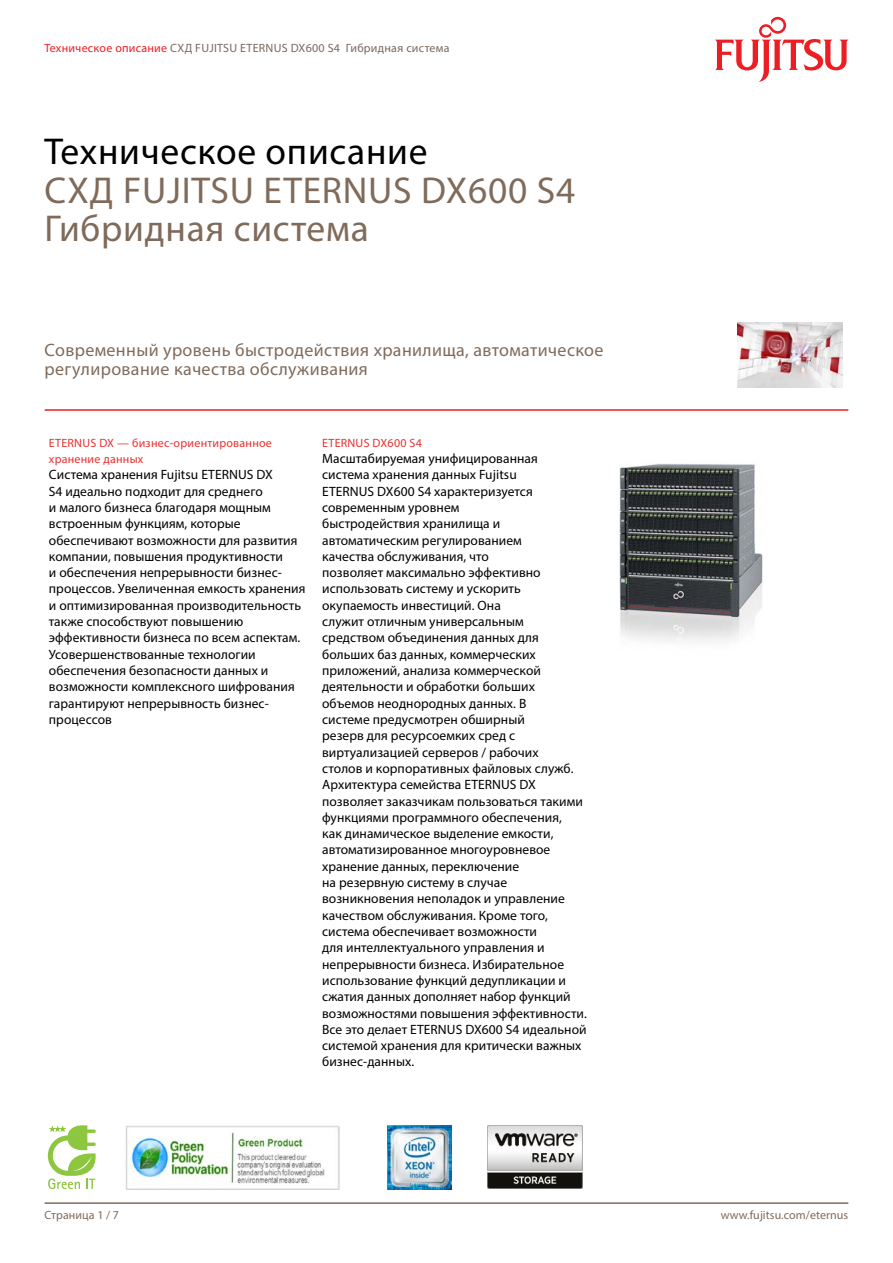
<style>
.page{position:relative;width:893px;height:1263px;background:#fff}
.page>*{position:absolute;margin:0;border:0;box-sizing:border-box;transform-origin:0 0}
.t1{font:37.5px/38.7px "Myriad Pro";letter-spacing:.02em;color:#806b5b}
.t2{font:37.5px "Myriad Pro";letter-spacing:.02em;color:#000}
.t3{font:18px/19.5px "Myriad Pro";letter-spacing:.02em;color:#806b5b}
.t4{font:13.5px/16.4px "Myriad Pro";letter-spacing:.005em;color:#000}
.t5{font:12px/16.4px "Myriad Pro";letter-spacing:.02em;color:#e93030}
.t6{font:12px "Myriad Pro";letter-spacing:.02em;color:#79695e}
.t7{font:12px "Myriad Pro";letter-spacing:.005em;color:#806b5b}
.s1{color:#ed1d24}
</style>
<div class="page">
<hr style="left:45px;top:1202px;width:803px;height:2px;background:#806b5b">
<hr style="left:45px;top:409px;width:803px;height:2px;background:#ed1d24">
<svg style="left:715px;top:17px;width:133px;height:65px"></svg>
<img style="left:619px;top:463px;width:144px;height:178px">
<img style="left:738px;top:323px;width:104px;height:64px">
<svg style="left:48px;top:1125px;width:48px;height:64px"></svg>
<img style="left:125px;top:1125px;width:214px;height:64px">
<img style="left:387px;top:1125px;width:64px;height:64px">
<img style="left:487px;top:1125px;width:96px;height:64px">
<p class="t6" style="left:45px;top:40px;width:406px"><span class="s1">Техническое описание</span> СХД FUJITSU ETERNUS DX600 S4 Гибридная система</p>
<h1 class="t2" style="left:45px;top:128px;width:384px">Техническое описание</h1>
<h1 class="t1" style="left:45px;top:170px;width:532px">СХД FUJITSU ETERNUS DX600 S4<br>Гибридная система</h1>
<h2 class="t3" style="left:45px;top:340px;width:560px">Современный уровень быстродействия хранилища, автоматическое регулирование качества обслуживания</h2>
<p class="t5" style="left:49px;top:434px;width:225px">ETERNUS DX — бизнес-ориентированное хранение данных</p>
<p class="t4" style="left:49px;top:466px;width:258px">Система хранения Fujitsu ETERNUS DX<br>S4 идеально подходит для среднего<br>и малого бизнеса благодаря мощным встроенным функциям, которые обеспечивают возможности для развития компании, повышения продуктивности<br>и обеспечения непрерывности бизнес&shy;процессов. Увеличенная емкость хранения и оптимизированная производительность также способствуют повышению эффективности бизнеса по всем аспектам.<br>Усовершенствованные технологии обеспечения безопасности данных и возможности комплексного шифрования гарантируют непрерывность бизнес&shy;процессов</p>
<p class="t5" style="left:322px;top:434px;width:101px">ETERNUS DX600 S4</p>
<p class="t4" style="left:322px;top:450px;width:266px">Масштабируемая унифицированная система хранения данных Fujitsu<br>ETERNUS DX600 S4 характеризуется современным уровнем<br>быстродействия хранилища и автоматическим регулированием<br>качества обслуживания, что<br>позволяет максимально эффективно использовать систему и ускорить окупаемость инвестиций. Она<br>служит отличным универсальным средством объединения данных для больших баз данных, коммерческих приложений, анализа коммерческой деятельности и обработки больших объемов неоднородных данных. В<br>системе предусмотрен обширный<br>резерв для ресурсоемких сред с виртуализацией серверов / рабочих<br>столов и корпоративных файловых служб.<br>Архитектура семейства ETERNUS DX позволяет заказчикам пользоваться такими функциями программного обеспечения,<br>как динамическое выделение емкости, автоматизированное многоуровневое хранение данных, переключение<br>на резервную систему в случае возникновения неполадок и управление качеством обслуживания. Кроме того, система обеспечивает возможности<br>для интеллектуального управления и непрерывности бизнеса. Избирательное использование функций дедупликации и сжатия данных дополняет набор функций возможностями повышения эффективности.<br>Все это делает ETERNUS DX600 S4 идеальной системой хранения для критически важных бизнес-данных.</p>
<p class="t7" style="left:45px;top:1207px;width:76px">Страница 1 / 7</p>
<p class="t7" style="left:721px;top:1207px;width:129px">www.fujitsu.com/eternus</p>
</div>
